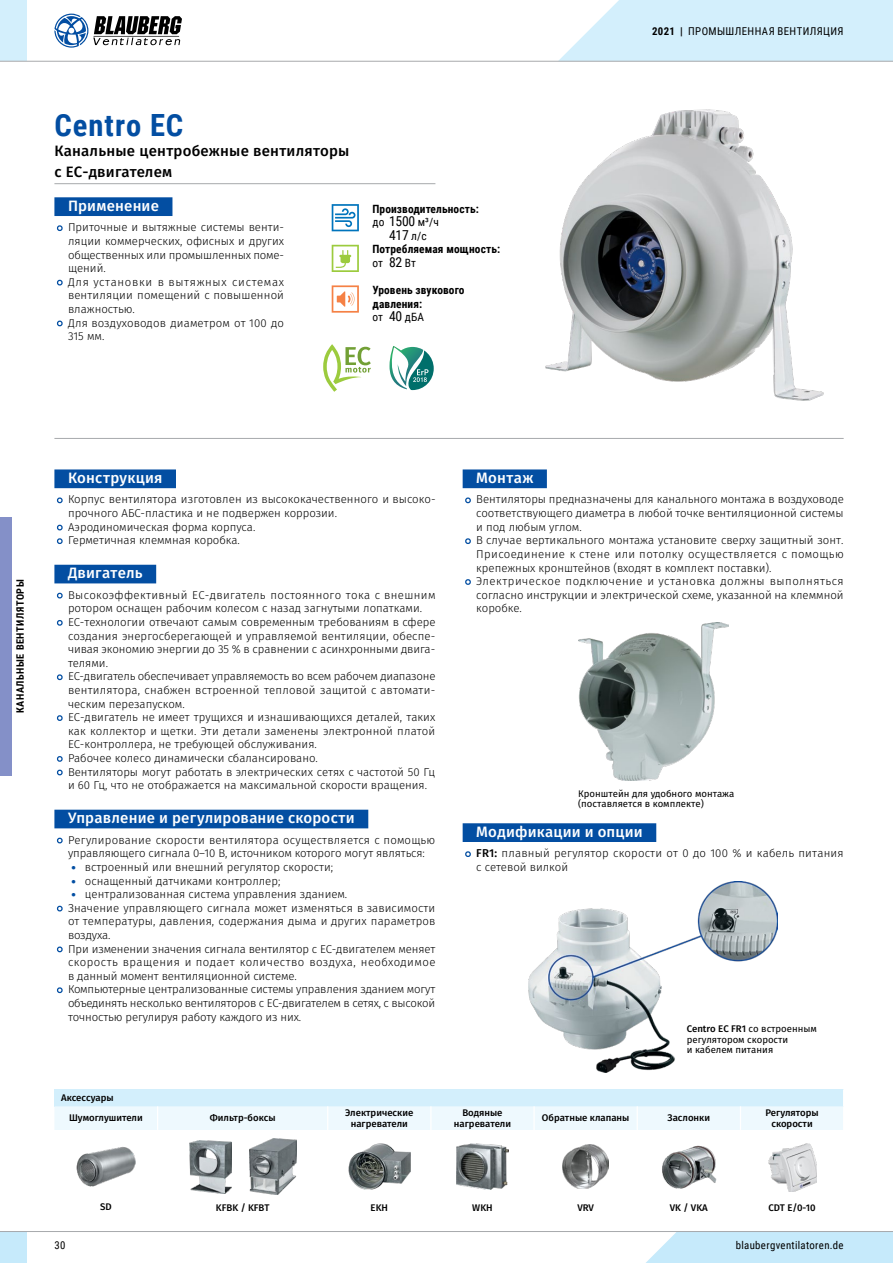
<style>
.page{position:relative;width:893px;height:1263px;background:#fff}
.page>*{position:absolute;margin:0;border:0;box-sizing:border-box;transform-origin:0 0}
.t1{font:700 30.6px "Roboto Condensed";letter-spacing:.03em;color:#034ea2}
.t2{font:500 15px "Fira Sans";letter-spacing:.01em;color:#fff}
.t3{font:500 15px/20.4px "Fira Sans";letter-spacing:.015em;color:#000}
.t4{font:13.65px "Roboto Condensed";color:#000}
.t5{font:300 11.4px/13.6px "Fira Sans";color:#000}
.t6{font:700 11.4px/13.6px "Roboto Condensed";letter-spacing:.01em;color:#000}
.t7{font:10.8px "Roboto Condensed";letter-spacing:.035em;color:#000}
.t8{font:700 10.2px "Roboto Condensed";letter-spacing:.055em;color:#000}
.t9{font:500 9.6px/10.2px "Fira Sans";color:#000;text-align:center}
.t10{font:9.6px/10.2px "Fira Sans";color:#000}
.s1{font-weight:400}
.s2{font-weight:400;font-size:13.65px}
.s3{font-size:11.4px}
.s4{font-weight:700}
.s5{font-weight:700;font-size:12.6px;color:#034ea2}
.s6{font-weight:500}
</style>
<div class="page">
<div style="left:0;top:517px;width:12px;height:259px;background:#8490c8"></div>
<hr style="left:54px;top:183px;width:381px;height:1px;background:#a7a9ac">
<div style="left:54px;top:197px;width:118px;height:19px;background:#034ea2"></div>
<svg style="left:56px;top:225px;width:7px;height:7px"></svg>
<svg style="left:56px;top:279px;width:7px;height:7px"></svg>
<svg style="left:56px;top:320px;width:7px;height:7px"></svg>
<img style="left:545px;top:109px;width:279px;height:292px">
<div style="left:54px;top:469px;width:122px;height:19px;background:#034ea2"></div>
<div style="left:54px;top:565px;width:102px;height:18px;background:#034ea2"></div>
<div style="left:54px;top:810px;width:314px;height:18px;background:#034ea2"></div>
<svg style="left:56px;top:497px;width:7px;height:7px"></svg>
<svg style="left:56px;top:524px;width:7px;height:7px"></svg>
<svg style="left:56px;top:538px;width:7px;height:6px"></svg>
<svg style="left:56px;top:592px;width:7px;height:7px"></svg>
<svg style="left:56px;top:620px;width:7px;height:6px"></svg>
<svg style="left:56px;top:674px;width:7px;height:7px"></svg>
<svg style="left:56px;top:715px;width:7px;height:6px"></svg>
<svg style="left:56px;top:756px;width:7px;height:6px"></svg>
<svg style="left:56px;top:769px;width:7px;height:7px"></svg>
<svg style="left:56px;top:837px;width:7px;height:7px"></svg>
<svg style="left:56px;top:905px;width:7px;height:7px"></svg>
<svg style="left:56px;top:946px;width:7px;height:7px"></svg>
<svg style="left:56px;top:987px;width:7px;height:7px"></svg>
<div style="left:463px;top:469px;width:84px;height:19px;background:#034ea2"></div>
<svg style="left:465px;top:497px;width:6px;height:7px"></svg>
<svg style="left:465px;top:538px;width:6px;height:6px"></svg>
<svg style="left:465px;top:579px;width:6px;height:6px"></svg>
<img style="left:578px;top:622px;width:150px;height:158px">
<img style="left:529px;top:881px;width:249px;height:191px">
<hr style="left:54px;top:438px;width:790px;height:1px;background:#a7a9ac">
<svg style="left:54px;top:1089px;width:790px;height:41px;background:#e2f4fd"></svg>
<img style="left:77px;top:1147px;width:58px;height:40px">
<img style="left:189px;top:1140px;width:43px;height:53px">
<img style="left:249px;top:1138px;width:48px;height:57px">
<img style="left:348px;top:1144px;width:62px;height:45px">
<img style="left:457px;top:1144px;width:51px;height:45px">
<img style="left:563px;top:1145px;width:46px;height:43px">
<img style="left:662px;top:1145px;width:55px;height:43px">
<img style="left:768px;top:1143px;width:49px;height:48px">
<svg style="left:332px;top:204px;width:27px;height:27px"></svg>
<svg style="left:332px;top:245px;width:27px;height:27px"></svg>
<svg style="left:332px;top:285px;width:27px;height:28px"></svg>
<svg style="left:389px;top:346px;width:45px;height:44px"></svg>
<svg style="left:323px;top:344px;width:48px;height:48px"></svg>
<div style="left:463px;top:823px;width:193px;height:19px;background:#034ea2"></div>
<svg style="left:465px;top:851px;width:6px;height:6px"></svg>
<div style="left:646px;top:1232px;width:247px;height:31px;background:#c6eafb"></div>
<div style="left:0;top:1231px;width:27px;height:32px;background:#c6eafb"></div>
<hr style="left:0;top:1231px;width:893px;height:1px;background:#a7a9ac">
<div style="left:0;top:0;width:27px;height:61px;background:#d3effc"></div>
<hr style="left:0;top:61px;width:893px;height:1px;background:#a7a9ac">
<svg style="left:558px;top:0;width:335px;height:62px;background:#d6effa"></svg>
<svg style="left:54px;top:14px;width:128px;height:34px"></svg>
<h1 class="t1" style="left:54px;top:104px;width:130px">Centro EC</h1>
<h2 class="t3" style="left:54px;top:142px;width:296px">Канальные центробежные вентиляторы с ЕС-двигателем</h2>
<h2 class="t2" style="left:68px;top:195px;width:92px">Применение</h2>
<p class="t5" style="left:68px;top:221px;width:218px">Приточные и вытяжные системы венти&shy;ляции коммерческих, офисных и других общественных или промышленных поме&shy;щений.<br>Для установки в вытяжных системах вентиляции помещений с повышенной влажностью.<br>Для воздуховодов диаметром от 100 до<br>315 мм.</p>
<p class="t6" style="left:372px;top:201px;width:108px">Производительность: <span class="s1">до</span> <span class="s2">1500</span> <span class="s1">м³/ч</span></p>
<p class="t4" style="left:389px;top:225px;width:39px">417 <span class="s3">л/с</span></p>
<p class="t6" style="left:372px;top:242px;width:129px">Потребляемая мощность: <span class="s1">от</span> <span class="s2">82</span> <span class="s1">Вт</span></p>
<p class="t6" style="left:372px;top:283px;width:94px">Уровень звукового давления:<br><span class="s1">от</span> <span class="s2">40</span> <span class="s1">дБА</span></p>
<p class="t7" style="left:652px;top:23px;width:193px"><span class="s4">2021 |</span> ПРОМЫШЛЕННАЯ ВЕНТИЛЯЦИЯ</p>
<p class="t8" style="left:13px;top:713px;width:135px;rotate:-90deg">КАНАЛЬНЫЕ ВЕНТИЛЯТОРЫ</p>
<h2 class="t2" style="left:68px;top:467px;width:96px">Конструкция</h2>
<p class="t5" style="left:68px;top:493px;width:368px">Корпус вентилятора изготовлен из высококачественного и высоко&shy;прочного AБC-пластика и не подвержен коррозии.<br>Аэродиномическая форма корпуса.<br>Герметичная клеммная коробка.</p>
<h2 class="t2" style="left:68px;top:563px;width:76px">Двигатель</h2>
<p class="t5" style="left:68px;top:589px;width:369px">Высокоэффективный ЕС-двигатель постоянного тока с внешним ротором оснащен рабочим колесом с назад загнутыми лопатками.<br>ЕС-технологии отвечают самым современным требованиям в сфере создания энергосберегающей и управляемой вентиляции, обеспе&shy;чивая экономию энергии до 35 % в сравнении с асинхронными двига&shy;телями.<br>ЕС-двигатель обеспечивает управляемость во всем рабочем диапазоне вентилятора, снабжен встроенной тепловой защитой с автомати&shy;ческим перезапуском.<br>ЕС-двигатель не имеет трущихся и изнашивающихся деталей, таких как коллектор и щетки. Эти детали заменены электронной платой ЕС-контроллера, не требующей обслуживания.<br>Рабочее колесо динамически сбалансировано.<br>Вентиляторы могут работать в электрических сетях с частотой 50 Гц и 60 Гц, что не отображается на максимальной скорости вращения.</p>
<h2 class="t2" style="left:68px;top:807px;width:288px">Управление и регулирование скорости</h2>
<p class="t5" style="left:68px;top:834px;width:369px">Регулирование скорости вентилятора осуществляется с помощью управляющего сигнала 0–10 В, источником которого могут являться:</p>
<p class="t5" style="left:71px;top:861px;width:263px"><span class="s5">•</span> встроенный или внешний регулятор скорости;</p>
<p class="t5" style="left:71px;top:874px;width:210px"><span class="s5">•</span> оснащенный датчиками контроллер;</p>
<p class="t5" style="left:68px;top:888px;width:369px"><span class="s5">•</span> централизованная система управления зданием.<br>Значение управляющего сигнала может изменяться в зависимости от температуры, давления, содержания дыма и других параметров воздуха.<br>При изменении значения сигнала вентилятор с ЕС-двигателем меняет скорость вращения и подает количество воздуха, необходимое в данный момент вентиляционной системе.<br>Компьютерные централизованные системы управления зданием могут объединять несколько вентиляторов с ЕС-двигателем в сетях, с высокой точностью регулируя работу каждого из них.</p>
<h2 class="t2" style="left:476px;top:467px;width:59px">Монтаж</h2>
<p class="t5" style="left:476px;top:493px;width:369px">Вентиляторы предназначены для канального монтажа в воздуховоде соответствующего диаметра в любой точке вентиляционной системы и под любым углом.<br>В случае вертикального монтажа установите сверху защитный зонт.<br>Присоединение к стене или потолку осуществляется с помощью крепежных кронштейнов (входят в комплект поставки).<br>Электрическое подключение и установка должны выполняться согласно инструкции и электрической схеме, указанной на клеммной коробке.</p>
<p class="t10" style="left:578px;top:789px;width:158px">Кронштейн для удобного монтажа (поставляется в комплекте)</p>
<h2 class="t2" style="left:476px;top:821px;width:168px">Модификации и опции</h2>
<p class="t5" style="left:476px;top:847px;width:369px"><span class="s6">FR1:</span> плавный регулятор скорости от 0 до 100 % и кабель питания с сетевой вилкой</p>
<p class="t10" style="left:687px;top:1025px;width:132px"><span class="s6">Centro EC FR1</span> со встроенным регулятором скорости<br>и кабелем питания</p>
<p class="t9" style="left:69px;top:1088px;width:75px;line-height:20.2px;text-align:left;text-indent:-8px">Аксессуары<br>Шумоглушители</p>
<p class="t9" style="left:210px;top:1114px;width:67px">Фильтр-боксы</p>
<p class="t9" style="left:345px;top:1109px;width:70px">Электрические нагреватели</p>
<p class="t9" style="left:454px;top:1109px;width:59px">Водяные нагреватели</p>
<p class="t9" style="left:542px;top:1114px;width:89px">Обратные клапаны</p>
<p class="t9" style="left:668px;top:1114px;width:44px">Заслонки</p>
<p class="t9" style="left:765px;top:1109px;width:55px">Регуляторы скорости</p>
<p class="t9" style="left:100px;top:1202px;width:13px">SD</p>
<p class="t9" style="left:216px;top:1203px;width:55px">KFBK / KFBT</p>
<p class="t9" style="left:371px;top:1203px;width:19px">EKH</p>
<p class="t9" style="left:472px;top:1203px;width:22px">WKH</p>
<p class="t9" style="left:577px;top:1203px;width:18px">VRV</p>
<p class="t9" style="left:670px;top:1203px;width:39px">VK / VKA</p>
<p class="t9" style="left:768px;top:1203px;width:49px">CDT E/0-10</p>
<p class="t7" style="left:54px;top:1238px;width:13px">30</p>
<p class="t7" style="left:736px;top:1238px;width:109px">blaubergventilatoren.de</p>
</div>
